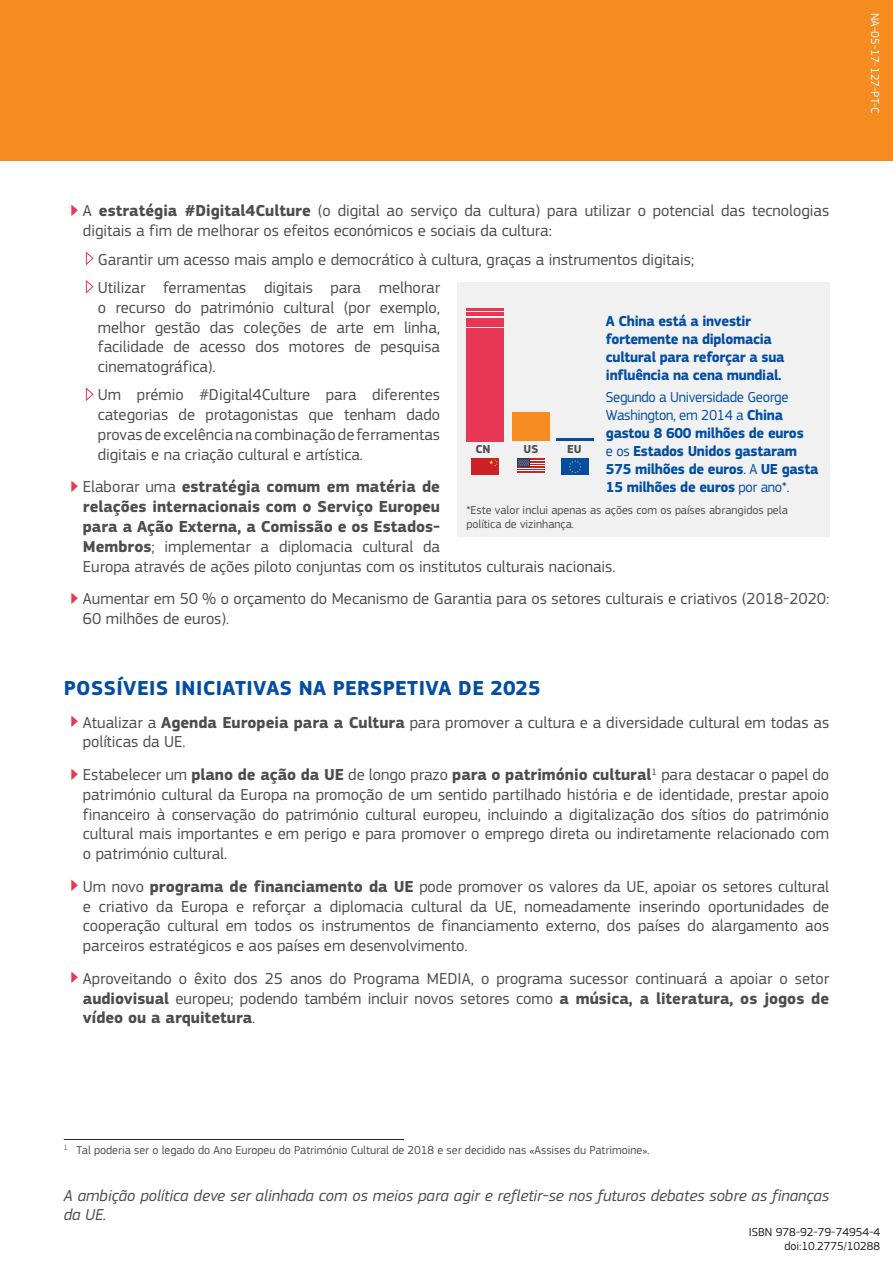
<style>
.page{position:relative;width:893px;height:1263px;background:#fff}
.page>*{position:absolute;margin:0;border:0;box-sizing:border-box;transform-origin:0 0}
.title_2_sb7{font:700 21px "EC Square Sans Pro";letter-spacing:.02em;color:#034ea2}
.t1{font:16.5px/19.8px "EC Square Sans Pro";color:#4d4d4f;text-align:justify}
.t2{font:italic 16.5px/19.8px "EC Square Sans Pro";color:#4d4d4f}
.body_box_14{font:700 15px/18px "EC Square Sans Pro";letter-spacing:-.02em;color:#034ea2}
.body_box_14_start{font:700 15px/18px "EC Square Sans Pro";letter-spacing:-.02em;color:#034ea2}
.footnotes{font:12px "EC Square Sans Pro";color:#4d4d4f}
.foot{font:12px/14.4px "EC Square Sans Pro";color:#4d4d4f}
.t3{font:12px/14.4px "EC Square Sans Pro";color:#231f20;text-align:right}
.t4{font:12px "EC Square Sans Pro";color:#fff}
.t5{font:700 12px "EC Square Sans Pro";color:#4d4d4f}
.s1{font-size:28.05px;color:#e73753}
.s2{font-weight:700}
.s3{font-size:28.05px;color:#fff}
.s4{font-weight:400}
</style>
<div class="page">
<div style="left:0;top:0;width:893px;height:161px;background:#f68b20"></div>
<svg style="left:85px;top:252px;width:9px;height:13px"></svg>
<svg style="left:85px;top:280px;width:9px;height:14px"></svg>
<svg style="left:85px;top:387px;width:9px;height:14px"></svg>
<hr style="left:64px;top:1139px;width:340px;height:1px;background:#231f20">
<div style="left:457px;top:283px;width:372px;height:254px;background:#f1f1f2"></div>
<div style="left:472px;top:458px;width:27px;height:17px;background:#cc2027"></div>
<svg style="left:489px;top:459px;width:9px;height:7px"></svg>
<div style="left:466px;top:328px;width:38px;height:113px;background:#e73754"></div>
<div style="left:466px;top:318px;width:38px;height:8px;background:#e73754"></div>
<hr style="left:466px;top:312px;width:38px;height:4px;background:#e73754">
<hr style="left:466px;top:308px;width:38px;height:2px;background:#e73754">
<hr style="left:556px;top:439px;width:38px;height:2px;background:#034ea2">
<div style="left:512px;top:412px;width:38px;height:29px;background:#f68b20"></div>
<hr style="left:517px;top:458px;width:28px;height:2px;background:#cc2027">
<div style="left:517px;top:458px;width:13px;height:9px;background:#2a3761"></div>
<svg style="left:517px;top:459px;width:28px;height:15px"></svg>
<div style="left:561px;top:458px;width:28px;height:17px;background:#034ea2"></div>
<svg style="left:569px;top:460px;width:12px;height:13px"></svg>
<p class="t1" style="left:83px;top:201px;width:748px;text-indent:-13px"><span class="s1">‣</span> A <span class="s2">estratégia #Digital4Culture</span> (o digital ao serviço da cultura) para utilizar o potencial das tecnologias digitais a fim de melhorar os efeitos económicos e sociais da cultura:</p>
<p class="t1" style="left:85px;top:249px;width:611px"><span class="s3">‣</span> Garantir um acesso mais amplo e democrático à cultura, graças a instrumentos digitais;</p>
<p class="t1" style="left:98px;top:278px;width:344px;text-indent:-13px"><span class="s3">‣</span> Utilizar ferramentas digitais para melhorar o recurso do património cultural (por exemplo, melhor gestão das coleções de arte em linha, facilidade de acesso dos motores de pesquisa cinematográfica).</p>
<p class="t1" style="left:98px;top:385px;width:344px;text-indent:-13px"><span class="s3">‣</span> Um prémio #Digital4Culture para diferentes categorias de protagonistas que tenham dado provas de excelência na combinação de ferramentas digitais e na criação cultural e artística.</p>
<p class="t1" style="left:83px;top:477px;width:534px;text-align:left;text-indent:-13px"><span class="s1">‣</span> Elaborar uma <span class="s2">estratégia comum em matéria de<br>relações internacionais com o Serviço Europeu<br>para a Ação Externa, a Comissão e os Estados-<br>Membros</span>; implementar a diplomacia cultural da<br>Europa através de ações piloto conjuntas com os institutos culturais nacionais.</p>
<p class="t1" style="left:83px;top:589px;width:748px;text-indent:-13px"><span class="s1">‣</span> Aumentar em 50 % o orçamento do Mecanismo de Garantia para os setores culturais e criativos (2018-2020:<br>60 milhões de euros).</p>
<p class="body_box_14_start" style="left:606px;top:312px;width:180px">A China está a investir fortemente na diplomacia cultural para reforçar a sua influência na cena mundial.</p>
<p class="body_box_14" style="left:606px;top:389px;width:214px"><span class="s4">Segundo a Universidade George<br>Washington, em 2014 a</span> China gastou 8 600 milhões de euros<br><span class="s4">e os</span> Estados Unidos gastaram<br>575 milhões de euros<span class="s4">. A</span> UE gasta<br>15 milhões de euros <span class="s4">por ano*.</span></p>
<p class="t5" style="left:475px;top:442px;width:17px">CN</p>
<p class="t5" style="left:524px;top:442px;width:16px">US</p>
<p class="t5" style="left:567px;top:442px;width:16px">EU</p>
<p class="foot" style="left:466px;top:503px;width:323px">*Este valor inclui apenas as ações com os países abrangidos pela política de vizinhança.</p>
<p class="title_2_sb7" style="left:64px;top:676px;width:478px">POSSÍVEIS INICIATIVAS NA PERSPETIVA DE 2025</p>
<p class="t1" style="left:83px;top:712px;width:748px;text-indent:-13px"><span class="s1">‣</span> Atualizar a <span class="s2">Agenda Europeia para a Cultura</span> para promover a cultura e a diversidade cultural em todas as políticas da UE.</p>
<p class="t1" style="left:83px;top:765px;width:748px;text-indent:-13px"><span class="s1">‣</span> Estabelecer um <span class="s2">plano de ação da UE</span> de longo prazo <span class="s2">para o património cultural</span><sup>1</sup> para destacar o papel do património cultural da Europa na promoção de um sentido partilhado história e de identidade, prestar apoio financeiro à conservação do património cultural europeu, incluindo a digitalização dos sítios do património cultural mais importantes e em perigo e para promover o emprego direta ou indiretamente relacionado com o património cultural.</p>
<p class="t1" style="left:83px;top:876px;width:748px;text-indent:-13px"><span class="s1">‣</span> Um novo <span class="s2">programa de financiamento da UE</span> pode promover os valores da UE, apoiar os setores cultural e criativo da Europa e reforçar a diplomacia cultural da UE, nomeadamente inserindo oportunidades de cooperação cultural em todos os instrumentos de financiamento externo, dos países do alargamento aos parceiros estratégicos e aos países em desenvolvimento.</p>
<p class="t1" style="left:83px;top:968px;width:748px;text-indent:-13px"><span class="s1">‣</span> Aproveitando o êxito dos 25 anos do Programa MEDIA, o programa sucessor continuará a apoiar o setor <span class="s2">audiovisual</span> europeu; podendo também incluir novos setores como <span class="s2">a música, a literatura, os jogos de vídeo ou a arquitetura</span>.</p>
<p class="t4" style="left:882px;top:13px;width:103px;rotate:90deg">NA-05-17-127-PT-N</p>
<p class="t4" style="left:882px;top:107px;width:8px;rotate:90deg">C</p>
<p class="footnotes" style="left:64px;top:1143px;width:587px"><sup>1</sup> Tal poderia ser o legado do Ano Europeu do Património Cultural de 2018 e ser decidido nas «Assises du Patrimoine».</p>
<p class="t2" style="left:64px;top:1185px;width:767px">A ambição política deve ser alinhada com os meios para agir e refletir-se nos futuros debates sobre as finanças da UE.</p>
<p class="t3" style="left:749px;top:1225px;width:133px">ISBN 978-92-79-74962-9 doi:10.2775/421317</p>
<p class="t3" style="left:784px;top:1225px;width:97px">54 4<br>doi:10.2 75/10288</p>
</div>
